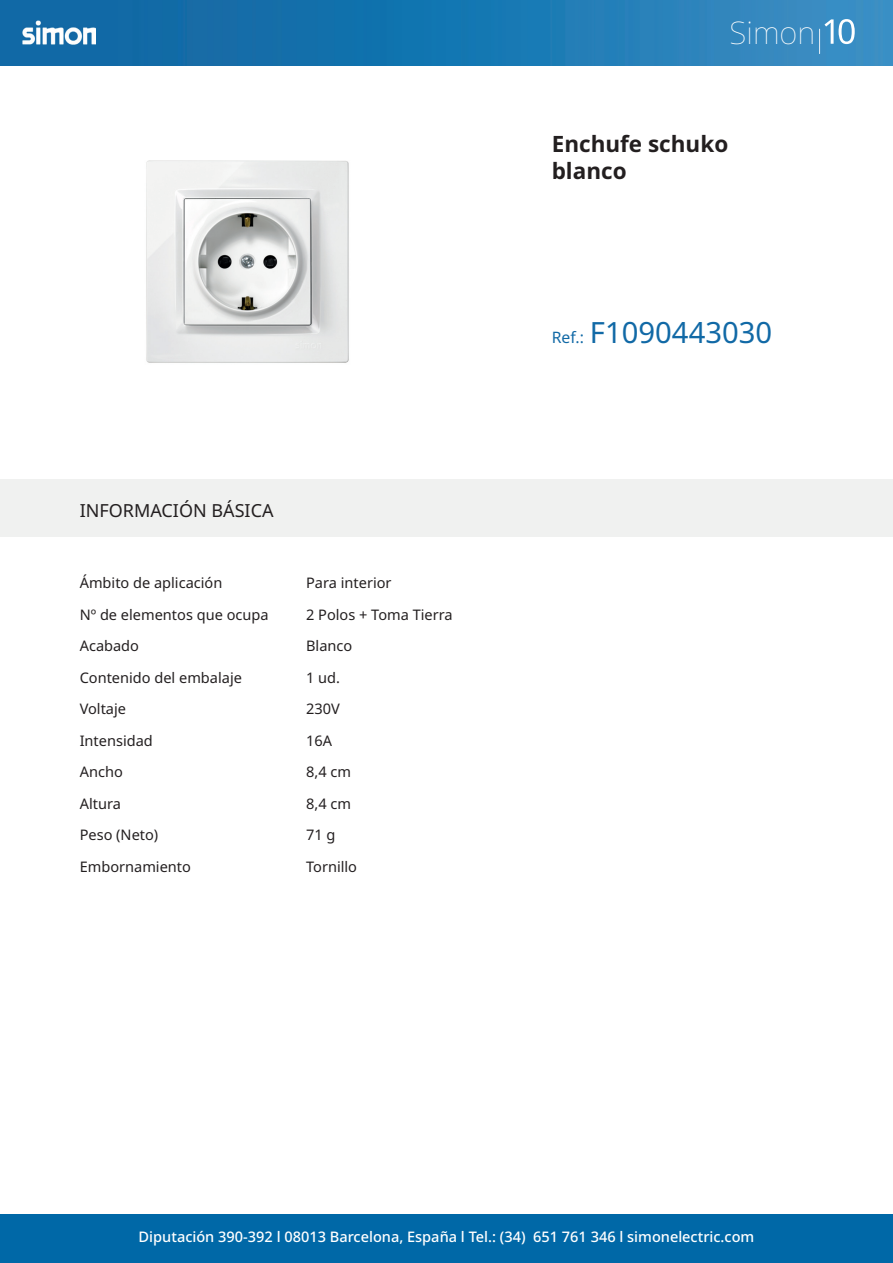
<style>
.page{position:relative;width:893px;height:1263px;background:#fff}
.page>*{position:absolute;margin:0;border:0;box-sizing:border-box;transform-origin:0 0}
.t1{font:100 31.2px "Noto Sans";color:#fff}
.t2{font:29.25px "Noto Sans";color:#1169a6}
.t3{font:700 22.5px/27px "Noto Sans";color:#231f20}
.t4{font:18px "Noto Sans";color:#231f20}
.t5{font:14.55px/31.5px "Noto Sans";color:#231f20}
.t6{font:500 14.55px "Noto Sans";color:#fff}
.s1{font-size:15.75px}
</style>
<div class="page">
<div style="left:0;top:480px;width:893px;height:57px;background:#f0f1f0"></div>
<div style="left:0;top:1215px;width:892px;height:48px;background:#0068a7"></div>
<div style="left:0;top:0;width:119px;height:65px;background:#1169a6"></div>
<img style="left:22px;top:20px;width:74px;height:25px">
<img style="left:119px;top:0;width:774px;height:65px">
<svg style="left:819px;top:19px;width:36px;height:35px"></svg>
<img style="left:146px;top:160px;width:203px;height:203px">
<h1 class="t1" style="left:730px;top:10px;width:87px">Simon</h1>
<h3 class="t3" style="left:552px;top:130px;width:178px">Enchufe schuko blanco</h3>
<p class="t4" style="left:80px;top:498px;width:195px">INFORMACIÓN BÁSICA</p>
<p class="t5" style="left:80px;top:567px;width:190px">Ámbito de aplicación<br>Nº de elementos que ocupa<br>Acabado<br>Contenido del embalaje<br>Voltaje<br>Intensidad<br>Ancho<br>Altura<br>Peso (Neto)<br>Embornamiento</p>
<p class="t5" style="left:306px;top:568px;width:148px">Para interior<br>2 Polos + Toma Tierra<br>Blanco<br>1 ud.<br>230V<br>16A<br>8,4 cm<br>8,4 cm<br>71 g<br>Tornillo</p>
<h2 class="t2" style="left:552px;top:312px;width:222px"><span class="s1">Ref.:</span> F1090443030</h2>
<p class="t6" style="left:139px;top:1226px;width:617px">Diputación 390-392 l 08013 Barcelona, España l Tel.: (34) 651 761 346 l simonelectric.com</p>
</div>
